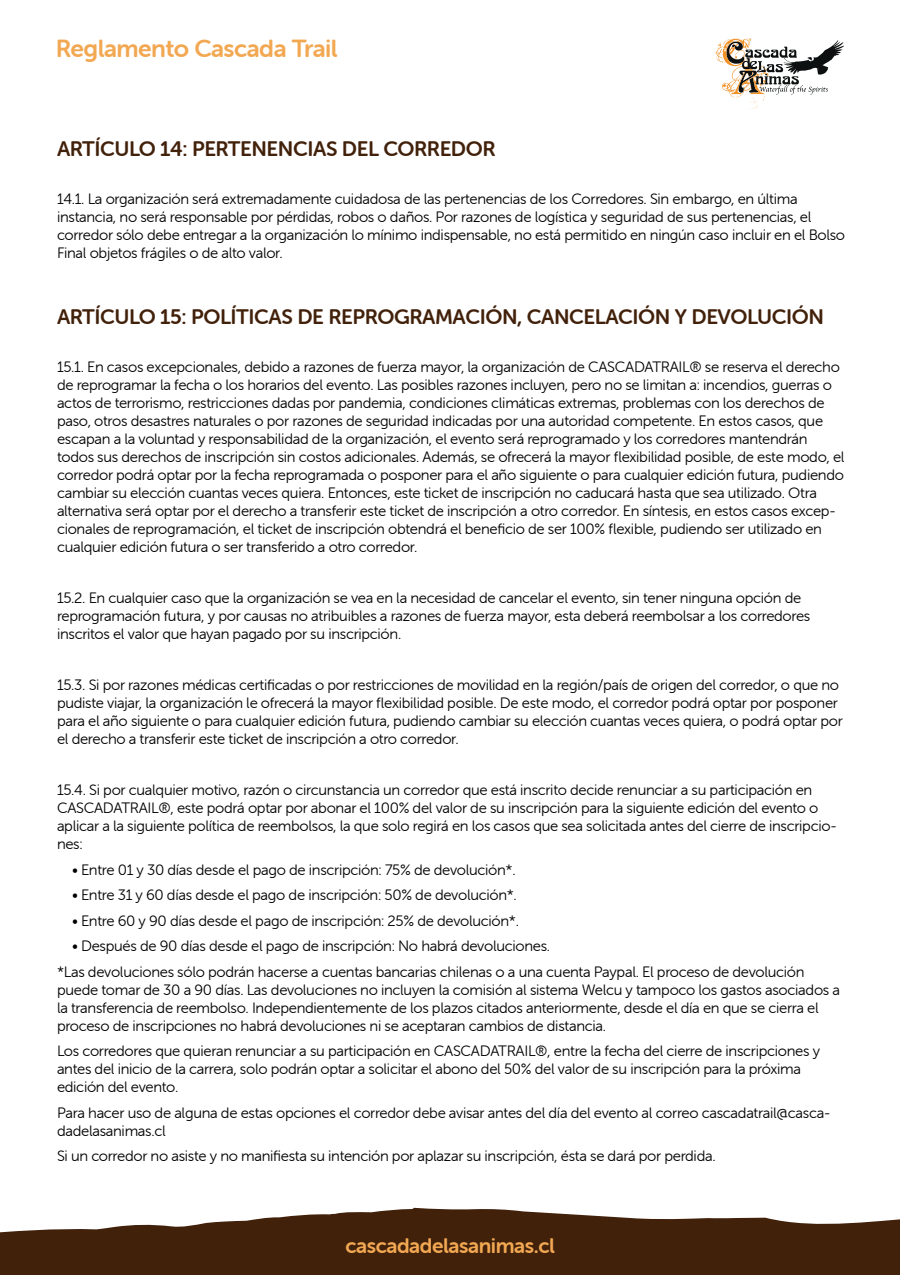
<style>
.page{position:relative;width:900px;height:1275px;background:#fff}
.page>*{position:absolute;margin:0;border:0;box-sizing:border-box;transform-origin:0 0}
.t1{font:24.75px "Museo Sans Rounded 700";letter-spacing:-.02em;color:#f2a852}
.t2{font:21px "Museo Sans Rounded 700";letter-spacing:-.02em;color:#42210b}
.t3{font:21px "Museo Sans Rounded 700";letter-spacing:-.02em;color:#f2a852}
.t4{font:15px/18px "Museo Sans Rounded 300";letter-spacing:-.02em;color:#000}
</style>
<div class="page">
<svg style="left:714px;top:38px;width:130px;height:71px"></svg>
<svg style="left:0;top:1207px;width:900px;height:68px;fill:#42210b"></svg>
<h1 class="t1" style="left:56px;top:35px;width:283px">Reglamento Cascada Trail</h1>
<h2 class="t2" style="left:57px;top:137px;width:440px">ARTÍCULO 14: PERTENENCIAS DEL CORREDOR</h2>
<p class="t4" style="left:57px;top:190px;width:790px">14.1. La organización será extremadamente cuidadosa de las pertenencias de los Corredores. Sin embargo, en última instancia, no será responsable por pérdidas, robos o daños. Por razones de logística y seguridad de sus pertenencias, el corredor sólo debe entregar a la organización lo mínimo indispensable, no está permitido en ningún caso incluir en el Bolso Final objetos frágiles o de alto valor.</p>
<h2 class="t2" style="left:57px;top:305px;width:769px">ARTÍCULO 15: POLÍTICAS DE REPROGRAMACIÓN, CANCELACIÓN Y DEVOLUCIÓN</h2>
<p class="t4" style="left:57px;top:358px;width:789px">15.1. En casos excepcionales, debido a razones de fuerza mayor, la organización de CASCADATRAIL® se reserva el derecho de reprogramar la fecha o los horarios del evento. Las posibles razones incluyen, pero no se limitan a: incendios, guerras o actos de terrorismo, restricciones dadas por pandemia, condiciones climáticas extremas, problemas con los derechos de paso, otros desastres naturales o por razones de seguridad indicadas por una autoridad competente. En estos casos, que escapan a la voluntad y responsabilidad de la organización, el evento será reprogramado y los corredores mantendrán todos sus derechos de inscripción sin costos adicionales. Además, se ofrecerá la mayor flexibilidad posible, de este modo, el corredor podrá optar por la fecha reprogramada o posponer para el año siguiente o para cualquier edición futura, pudiendo cambiar su elección cuantas veces quiera. Entonces, este ticket de inscripción no caducará hasta que sea utilizado. Otra alternativa será optar por el derecho a transferir este ticket de inscripción a otro corredor. En síntesis, en estos casos excep&shy;cionales de reprogramación, el ticket de inscripción obtendrá el beneficio de ser 100% flexible, pudiendo ser utilizado en cualquier edición futura o ser transferido a otro corredor.</p>
<p class="t4" style="left:57px;top:589px;width:755px">15.2. En cualquier caso que la organización se vea en la necesidad de cancelar el evento, sin tener ninguna opción de reprogramación futura, y por causas no atribuibles a razones de fuerza mayor, esta deberá reembolsar a los corredores inscritos el valor que hayan pagado por su inscripción.</p>
<p class="t4" style="left:57px;top:676px;width:787px">15.3. Si por razones médicas certificadas o por restricciones de movilidad en la región/país de origen del corredor, o que no pudiste viajar, la organización le ofrecerá la mayor flexibilidad posible. De este modo, el corredor podrá optar por posponer para el año siguiente o para cualquier edición futura, pudiendo cambiar su elección cuantas veces quiera, o podrá optar por el derecho a transferir este ticket de inscripción a otro corredor.</p>
<p class="t4" style="left:57px;top:781px;width:781px">15.4. Si por cualquier motivo, razón o circunstancia un corredor que está inscrito decide renunciar a su participación en CASCADATRAIL®, este podrá optar por abonar el 100% del valor de su inscripción para la siguiente edición del evento o aplicar a la siguiente política de reembolsos, la que solo regirá en los casos que sea solicitada antes del cierre de inscripcio&shy;nes:</p>
<p class="t4" style="left:72px;top:861px;width:445px">• Entre 01 y 30 días desde el pago de inscripción: 75% de devolución*.</p>
<p class="t4" style="left:72px;top:886px;width:446px">• Entre 31 y 60 días desde el pago de inscripción: 50% de devolución*.</p>
<p class="t4" style="left:72px;top:912px;width:448px">• Entre 60 y 90 días desde el pago de inscripción: 25% de devolución*.</p>
<p class="t4" style="left:57px;top:933px;width:749px;line-height:25.5px;text-indent:15px">• Después de 90 días desde el pago de inscripción: No habrá devoluciones.<br>*Las devoluciones sólo podrán hacerse a cuentas bancarias chilenas o a una cuenta Paypal. El proceso de devolución</p>
<p class="t4" style="left:57px;top:981px;width:785px">puede tomar de 30 a 90 días. Las devoluciones no incluyen la comisión al sistema Welcu y tampoco los gastos asociados a la transferencia de reembolso. Independientemente de los plazos citados anteriormente, desde el día en que se cierra el proceso de inscripciones no habrá devoluciones ni se aceptaran cambios de distancia.</p>
<p class="t4" style="left:57px;top:1042px;width:765px">Los corredores que quieran renunciar a su participación en CASCADATRAIL®, entre la fecha del cierre de inscripciones y antes del inicio de la carrera, solo podrán optar a solicitar el abono del 50% del valor de su inscripción para la próxima edición del evento.</p>
<p class="t4" style="left:57px;top:1104px;width:775px">Para hacer uso de alguna de estas opciones el corredor debe avisar antes del día del evento al correo cascadatrail@casca&shy;dadelasanimas.cl</p>
<p class="t4" style="left:57px;top:1147px;width:660px">Si un corredor no asiste y no manifiesta su intención por aplazar su inscripción, ésta se dará por perdida.</p>
<h2 class="t3" style="left:345px;top:1234px;width:211px">cascadadelasanimas.cl</h2>
</div>
